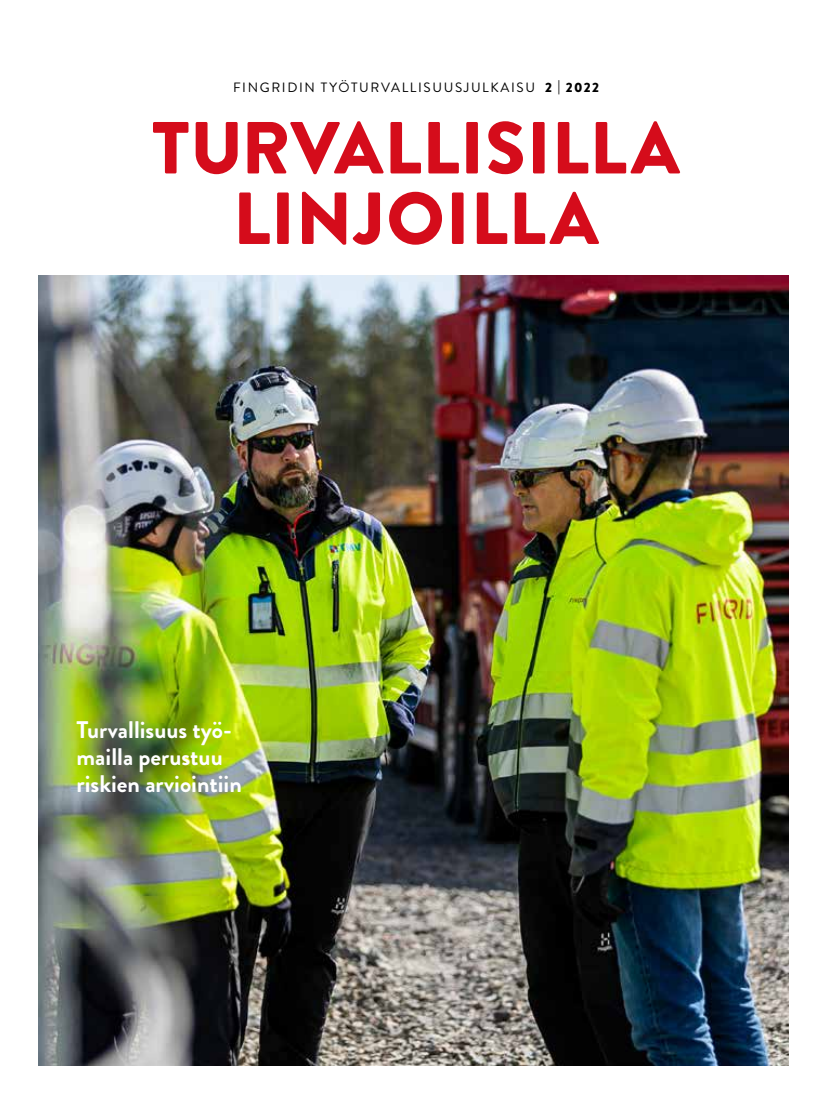
<style>
.page{position:relative;width:830px;height:1106px;background:#fff}
.page>*{position:absolute;margin:0;border:0;box-sizing:border-box;transform-origin:0 0}
.t1{font:900 73.5px/70.5px "Brandon Grotesque";letter-spacing:.01em;color:#d50c1b;text-align:center}
.t2{font:700 24px/27px "Brandon Grotesque";color:#fff}
.t3{font:13.5px "Brandon Grotesque";letter-spacing:.12em;color:#000}
.s1{font-weight:900}
</style>
<div class="page">
<img style="left:38px;top:275px;width:750px;height:790px">
<p class="t3" style="left:233px;top:78px;width:367px">FINGRIDIN TYÖTURVALLISUUSJULKAISU <span class="s1">2 | 2022</span></p>
<h1 class="t1" style="left:152px;top:114px;width:529px">TURVALLISILLA<br>LINJOILLA</h1>
<p class="t2" style="left:77px;top:716px;width:167px">Turvallisuus työ&shy;mailla perustuu riskien arviointiin</p>
</div>
